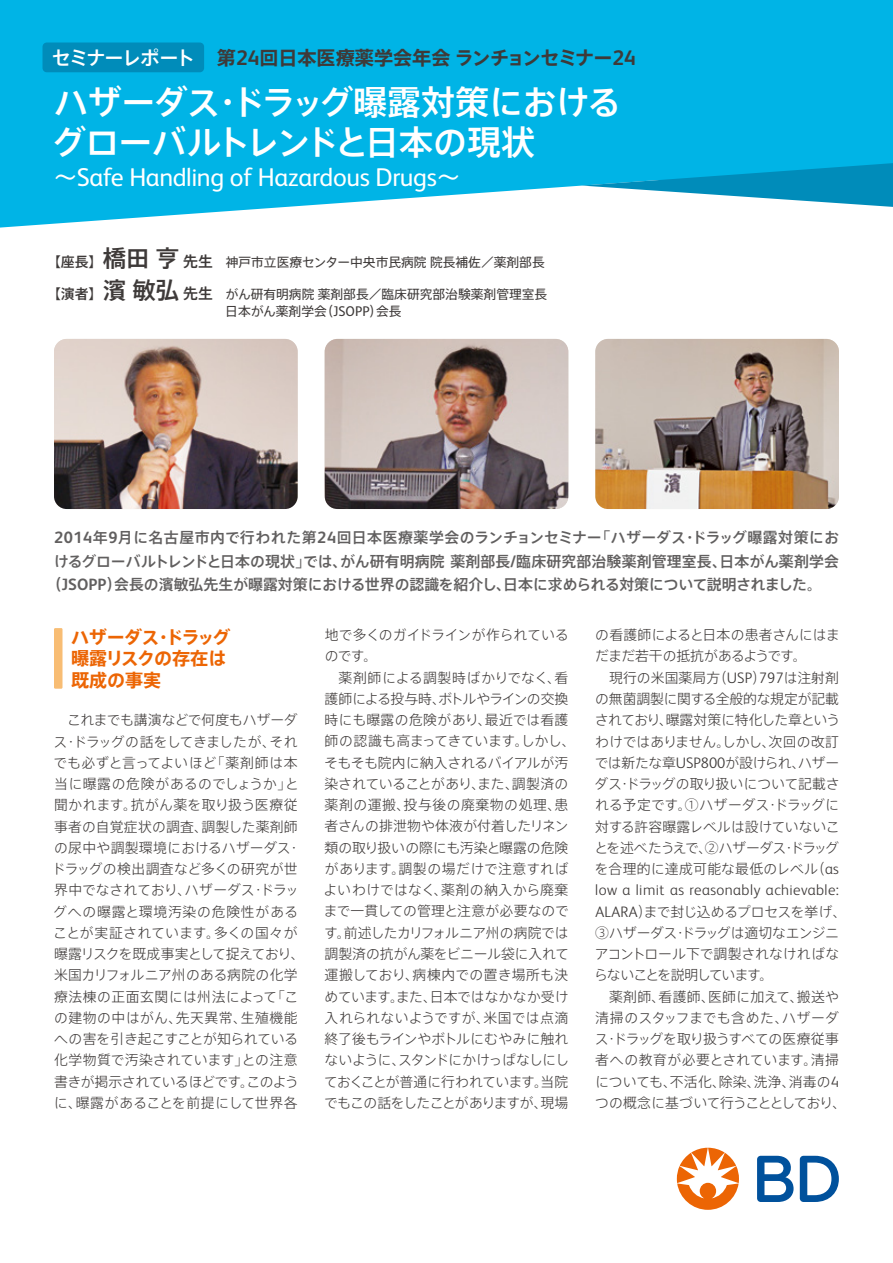
<style>
.page{position:relative;width:893px;height:1263px;background:#fff}
.page>*{position:absolute;margin:0;border:0;box-sizing:border-box;transform-origin:0 0}
.t1{font:500 34.05px/40.3px "Axis Pro N";letter-spacing:-.02em;color:#fff}
.t2{font:25.65px "FS Albert Pro";letter-spacing:-.015em;color:#fff}
.t3{font:700 19.2px "Axis Pro N";letter-spacing:-.01em;color:#3e3a39}
.t4{font:700 18px/21.3px "Axis Pro N";letter-spacing:-.02em;color:#ec6504}
.t5{font:300 15.15px "FS Albert Pro";letter-spacing:.03em;color:#3e3a39}
.t6{font:500 14.85px "Axis Pro N";color:#615f5f}
.t7{font:500 14.85px "Axis Pro N";letter-spacing:.03em;color:#615f5f}
.t8{font:300 13.8px/21.3px "Axis Pro N";color:#3e3a39;text-align:center}
.t9{font:300 13.8px/21.3px "Axis Pro N";letter-spacing:-.02em;color:#3e3a39}
.t10{font:12.75px/17px "Axis Pro N";color:#3e3a39}
.s1{font-weight:500;color:#fff}
.s2{font-family:"FS Albert Pro";font-size:21px}
.s3{font-family:"Axis Pro N";font-size:23.4px}
.s4{font-weight:500;font-size:13.8px}
.s5{font-weight:500;font-size:23.4px}
.s6{font-weight:500;font-size:14.85px}
.s7{font-family:"FS Albert Pro";font-size:14.1px}
.s8{font-family:"FS Albert Pro";font-weight:700;font-size:16.35px}
.s9{font-family:"FS Albert Pro";font-size:15.15px}
</style>
<div class="page">
<div style="left:0;top:0;width:893px;height:180px;background:#00b4e6"></div>
<svg style="left:0;top:180px;width:582px;height:48px;fill:#00b4e6"></svg>
<svg style="left:582px;top:163px;width:311px;height:44px"></svg>
<svg style="left:757px;top:1156px;width:82px;height:46px"></svg>
<svg style="left:677px;top:1148px;width:62px;height:62px"></svg>
<div style="left:43px;top:43px;width:161px;height:29px;background:#008cba;border-radius:4px"></div>
<div style="left:54px;top:628px;width:9px;height:61px;background:#f8bd74"></div>
<img style="left:54px;top:339px;width:244px;height:170px">
<img style="left:325px;top:339px;width:243px;height:170px">
<img style="left:595px;top:339px;width:244px;height:170px">
<h3 class="t3" style="left:52px;top:48px;width:586px"><span class="s1">セミナーレポート</span> 第<span class="s2">24</span>回日本医療薬学会年会ランチョンセミナー<span class="s2">24</span></h3>
<h1 class="t1" style="left:52px;top:82px;width:571px">ハザーダス・ドラッグ曝露対策におけるグローバルトレンドと日本の現状</h1>
<h2 class="t2" style="left:54px;top:159px;width:408px"><span class="s3">～</span>Safe Handling of Hazardous Drugs<span class="s3">～</span></h2>
<p class="t10" style="left:47px;top:254px;width:499px"><span class="s4">【座長】</span><span class="s5">橋田亨</span><span class="s6">先生</span>　神戸市立医療センター中央市民病院院長補佐／薬剤部長</p>
<p class="t10" style="left:225px;top:286px;width:324px;text-indent:-178px"><span class="s4">【演者】</span><span class="s5">濱敏弘</span><span class="s6">先生</span> がん研有明病院薬剤部長／臨床研究部治験薬剤管理室長日本がん薬剤学会（<span class="s7">JSOPP</span>）会長</p>
<p class="t7" style="left:54px;top:530px;width:786px"><span class="s8">2014</span>年<span class="s8">9</span>月に名古屋市内で行われた第<span class="s8">24</span>回日本医療薬学会のランチョンセミナー「ハザーダス・ドラッグ曝露対策にお</p>
<p class="t6" style="left:54px;top:554px;width:787px">けるグローバルトレンドと日本の現状」では、がん研有明病院薬剤部長<span class="s8">/</span>臨床研究部治験薬剤管理室長、日本がん薬剤学会</p>
<p class="t6" style="left:47px;top:577px;width:777px">（<span class="s8">JSOPP</span>）会長の濱敏弘先生が曝露対策における世界の認識を紹介し、日本に求められる対策について説明されました。</p>
<h3 class="t4" style="left:71px;top:626px;width:161px">ハザーダス・ドラッグ曝露リスクの存在は既成の事実</h3>
<p class="t8" style="left:52px;top:709px;width:254px">これまでも講演などで何度もハザーダ<br>ス・ドラッグの話をしてきましたが、それでも必ずと言ってよいほど「薬剤師は本当に曝露の危険があるのでしょうか」と聞かれます。抗がん薬を取り扱う医療従事者の自覚症状の調査、調製した薬剤師の尿中や調製環境におけるハザーダス・ドラッグの検出調査など多くの研究が世界中でなされており、ハザーダス・ドラッグへの曝露と環境汚染の危険性があることが実証されています。多くの国々が曝露リスクを既成事実として捉えており、米国カリフォルニア州のある病院の化学療法棟の正面玄関には州法によって「この建物の中はがん、先天異常、生殖機能への害を引き起こすことが知られている化学物質で汚染されています」との注意書きが掲示されているほどです。このように、曝露があることを前提にして世界各</p>
<p class="t8" style="left:325px;top:624px;width:246px;text-align:left">地で多くのガイドラインが作られているのです。</p>
<p class="t8" style="left:324px;top:667px;width:254px">薬剤師による調製時ばかりでなく、看<br>護師による投与時、ボトルやラインの交換時にも曝露の危険があり、最近では看護師の認識も高まってきています。しかし、そもそも院内に納入されるバイアルが汚染されていることがあり、また、調製済の薬剤の運搬、投与後の廃棄物の処理、患者さんの排泄物や体液が付着したリネン類の取り扱いの際にも汚染と曝露の危険があります。調製の場だけで注意すればよいわけではなく、薬剤の納入から廃棄まで一貫しての管理と注意が必要なのです。前述したカリフォルニア州の病院では調製済の抗がん薬をビニール袋に入れて運搬しており、病棟内での置き場所も決めています。また、日本ではなかなか受け入れられないようですが、米国では点滴終了後もラインやボトルにむやみに触れないように、スタンドにかけっぱなしにしておくことが普通に行われています。当院でもこの話をしたことがありますが、現場</p>
<p class="t8" style="left:595px;top:624px;width:246px;text-align:left">の看護師によると日本の患者さんにはまだまだ若干の抵抗があるようです。</p>
<p class="t8" style="left:594px;top:667px;width:248px;text-align:justify;text-indent:15px">現行の米国薬局方（<span class="s9">USP</span>）<span class="s9">797</span>は注射剤の無菌調製に関する全般的な規定が記載されており、曝露対策に特化した章というわけではありません。しかし、次回の改訂では新たな章<span class="s9">USP800</span>が設けられ、ハザーダス・ドラッグの取り扱いについて記載される予定です。①ハザーダス・ドラッグに対する許容曝露レベルは設けていないことを述べたうえで、②ハザーダス・ドラッグを合理的に達成可能な最低のレベル（<span class="s9">as</span></p>
<p class="t5" style="left:595px;top:880px;width:245px">low a limit as reasonably achievable:</p>
<p class="t9" style="left:594px;top:901px;width:254px"><span class="s9">ALARA</span>）まで封じ込めるプロセスを挙げ、<br>③ハザーダス・ドラッグは適切なエンジニアコントロール下で調製されなければならないことを説明しています。</p>
<p class="t8" style="left:595px;top:986px;width:253px">薬剤師、看護師、医師に加えて、搬送や<br>清掃のスタッフまでも含めた、ハザーダス・ドラッグを取り扱うすべての医療従事者への教育が必要とされています。清掃についても、不活化、除染、洗浄、消毒の<span class="s9">4</span>つの概念に基づいて行うこととしており、</p>
</div>
